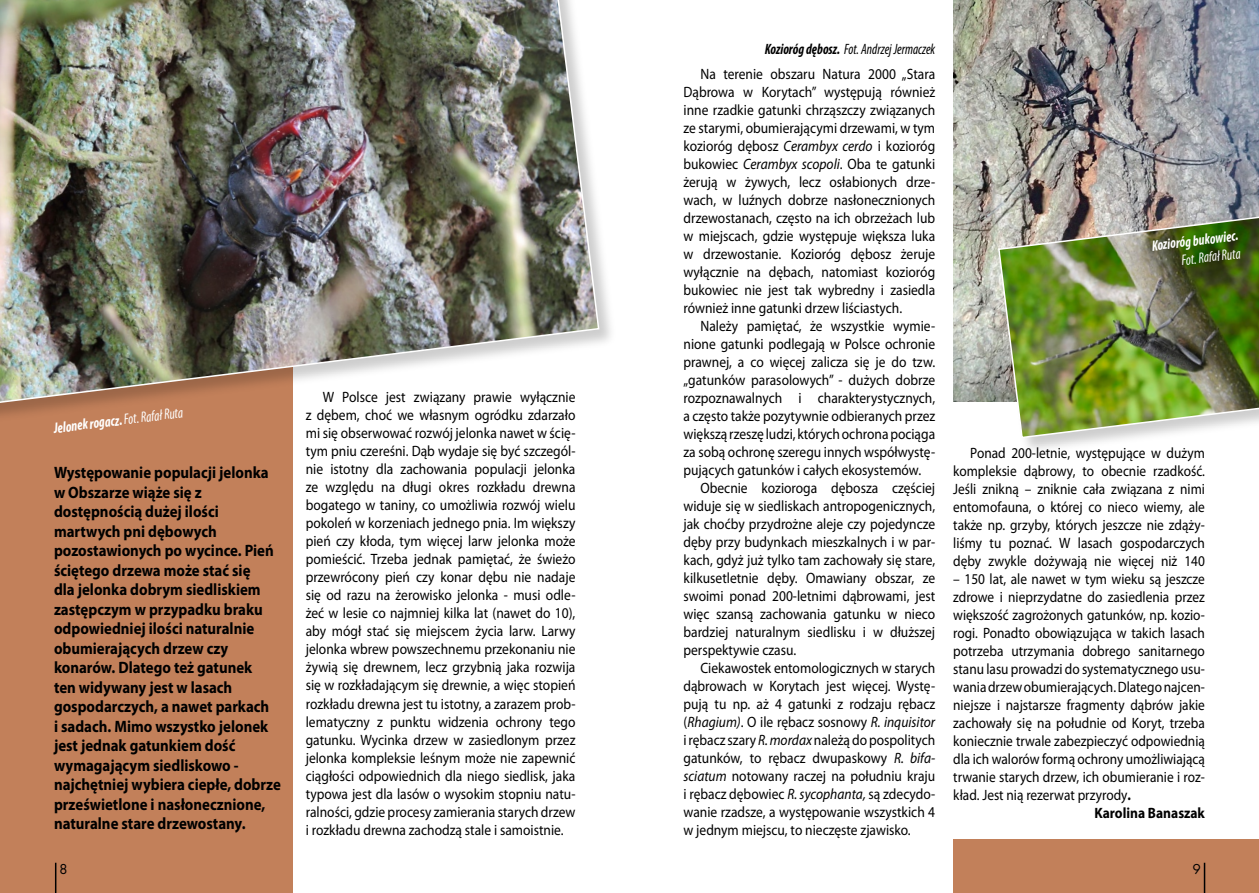
<style>
.page{position:relative;width:1259px;height:893px;background:#fff}
.page>*{position:absolute;margin:0;border:0;box-sizing:border-box;transform-origin:0 0}
.t1{font:700 16.5px/19.5px "Myriad Pro";color:#000;scale:.9 1}
.t2{font:15px/18px "Myriad Pro";color:#000;text-align:justify;scale:.9 1}
.t3{font:15px/18px "Myriad Pro";color:#000;text-align:justify;scale:.89 1}
.t4{font:italic 700 condensed 15px "Myriad Pro";color:#fff;scale:.9 1}
.t5{font:italic 15px "Myriad Pro";color:#000;scale:.9 1}
.t6{font:italic condensed 15px "Myriad Pro";color:#000;scale:.9 1}
.t7{font:700 15px "Myriad Pro";color:#000;scale:.9 1}
.t8{font:italic condensed 15px "Myriad Pro";color:#fff;scale:.9 1}
.s1{font-weight:400}
.s2{font-weight:700}
.s3{font-style:italic}
.s4{font-style:normal}
</style>
<div class="page">
<div style="left:953px;top:839px;width:306px;height:54px;background:#c2805a"></div>
<div style="left:0;top:318px;width:293px;height:575px;background:#c2805a"></div>
<img style="left:953px;top:0;width:306px;height:401px">
<div style="left:0;top:0;width:618px;height:443px;background:#000;opacity:.2"></div>
<img style="left:0;top:0;width:600px;height:425px">
<div style="left:996px;top:211px;width:263px;height:246px;background:#000;opacity:.2"></div>
<img style="left:997px;top:212px;width:262px;height:227px">
<hr style="left:55px;top:863px;width:1px;height:30px;background:#000">
<hr style="left:1203px;top:863px;width:2px;height:30px;background:#000">
<p class="t4" style="left:53px;top:419px;width:146px;rotate:-7deg">Jelonek rogacz. <span class="s1">Fot. Rafał Ruta</span></p>
<p class="t1" style="left:54px;top:462px;width:254px">Występowanie populacji jelonka w Obszarze wiąże się z dostępnością dużej ilości martwych pni dębowych pozostawionych po wycince. Pień ściętego drzewa może stać się<br>dla jelonka dobrym siedliskiem zastępczym w przypadku braku odpowiedniej ilości naturalnie obumierających drzew czy konarów. Dlatego też gatunek<br>ten widywany jest w lasach gospodarczych, a nawet parkach<br>i sadach. Mimo wszystko jelonek jest jednak gatunkiem dość wymagającym siedliskowo - najchętniej wybiera ciepłe, dobrze prześwietlone i nasłonecznione, naturalne stare drzewostany.</p>
<p class="t2" style="left:306px;top:388px;width:301px;text-indent:17px">W Polsce jest związany prawie wyłącznie z dębem, choć we własnym ogródku zdarzało mi się obserwować rozwój jelonka nawet w ścię&shy;tym pniu czereśni. Dąb wydaje się być szczegól&shy;nie istotny dla zachowania populacji jelonka ze względu na długi okres rozkładu drewna bogatego w taniny, co umożliwia rozwój wielu pokoleń w korzeniach jednego pnia. Im większy pień czy kłoda, tym więcej larw jelonka może pomieścić. Trzeba jednak pamiętać, że świeżo przewrócony pień czy konar dębu nie nadaje się od razu na żerowisko jelonka - musi odle&shy;żeć w lesie co najmniej kilka lat (nawet do 10), aby mógł stać się miejscem życia larw. Larwy jelonka wbrew powszechnemu przekonaniu nie żywią się drewnem, lecz grzybnią jaka rozwija się w rozkładającym się drewnie, a więc stopień rozkładu drewna jest tu istotny, a zarazem prob&shy;lematyczny z punktu widzenia ochrony tego gatunku. Wycinka drzew w zasiedlonym przez jelonka kompleksie leśnym może nie zapewnić ciągłości odpowiednich dla niego siedlisk, jaka typowa jest dla lasów o wysokim stopniu natu&shy;ralności, gdzie procesy zamierania starych drzew i rozkładu drewna zachodzą stale i samoistnie.</p>
<p class="t6" style="left:764px;top:40px;width:191px"><span class="s2">Kozioróg dębosz.</span> Fot. Andrzej Jermaczek</p>
<p class="t2" style="left:683px;top:65px;width:281px;text-indent:17px">Na terenie obszaru Natura 2000 „Stara Dąbrowa w Korytach” występują również inne rzadkie gatunki chrząszczy związanych ze starymi, obumierającymi drzewami, w tym kozioróg dębosz <span class="s3">Cerambyx cerdo</span> i kozioróg bukowiec <span class="s3">Cerambyx scopoli</span>. Oba te gatunki żerują w żywych, lecz osłabionych drze&shy;wach, w luźnych dobrze nasłonecznionych drzewostanach, często na ich obrzeżach lub w miejscach, gdzie występuje większa luka w drzewostanie. Kozioróg dębosz żeruje wyłącznie na dębach, natomiast kozioróg bukowiec nie jest tak wybredny i zasiedla również inne gatunki drzew liściastych.</p>
<p class="t2" style="left:700px;top:317px;width:262px">Należy pamiętać, że wszystkie wymie-</p>
<p class="t2" style="left:683px;top:335px;width:281px">nione gatunki podlegają w Polsce ochronie</p>
<p class="t2" style="left:683px;top:353px;width:281px">prawnej, a co więcej zalicza się je do tzw.</p>
<p class="t2" style="left:683px;top:371px;width:281px">„gatunków parasolowych” - dużych dobrze</p>
<p class="t2" style="left:683px;top:389px;width:281px">rozpoznawalnych i charakterystycznych,</p>
<p class="t2" style="left:683px;top:407px;width:281px">a często także pozytywnie odbieranych przez</p>
<p class="t2" style="left:683px;top:425px;width:281px">większą rzeszę ludzi, których ochrona pociąga</p>
<p class="t2" style="left:683px;top:443px;width:281px">za sobą ochronę szeregu innych współwystę-</p>
<p class="t2" style="left:683px;top:461px;width:265px">pujących gatunków i całych ekosystemów.</p>
<p class="t2" style="left:700px;top:479px;width:262px">Obecnie kozioroga dębosza częściej</p>
<p class="t2" style="left:683px;top:497px;width:281px">widuje się w siedliskach antropogenicznych,</p>
<p class="t2" style="left:683px;top:515px;width:281px">jak choćby przydrożne aleje czy pojedyncze</p>
<p class="t2" style="left:683px;top:533px;width:281px">dęby przy budynkach mieszkalnych i w par-</p>
<p class="t2" style="left:683px;top:551px;width:281px">kach, gdyż już tylko tam zachowały się stare,</p>
<p class="t2" style="left:683px;top:569px;width:281px">kilkusetletnie dęby. Omawiany obszar, ze</p>
<p class="t2" style="left:683px;top:587px;width:281px">swoimi ponad 200-letnimi dąbrowami, jest</p>
<p class="t2" style="left:683px;top:605px;width:281px">więc szansą zachowania gatunku w nieco</p>
<p class="t2" style="left:683px;top:623px;width:281px">bardziej naturalnym siedlisku i w dłuższej</p>
<p class="t2" style="left:683px;top:641px;width:127px">perspektywie czasu.</p>
<p class="t2" style="left:700px;top:659px;width:262px">Ciekawostek entomologicznych w starych</p>
<p class="t2" style="left:683px;top:677px;width:281px">dąbrowach w Korytach jest więcej. Wystę-</p>
<p class="t2" style="left:683px;top:695px;width:281px">pują tu np. aż 4 gatunki z rodzaju rębacz</p>
<p class="t5" style="left:683px;top:712px;width:281px"><span class="s4">(</span>Rhagium)<span class="s4">. O ile rębacz sosnowy</span> R. inquisitor</p>
<p class="t2" style="left:683px;top:731px;width:281px">i rębacz szary <span class="s3">R. mordax</span> należą do pospolitych</p>
<p class="t2" style="left:683px;top:749px;width:281px">gatunków, to rębacz dwupaskowy <span class="s3">R. bifa-</span></p>
<p class="t2" style="left:683px;top:767px;width:281px"><span class="s3">sciatum</span> notowany raczej na południu kraju</p>
<p class="t2" style="left:683px;top:785px;width:281px">i rębacz dębowiec <span class="s3">R. sycophanta,</span> są zdecydo-</p>
<p class="t2" style="left:683px;top:803px;width:281px">wanie rzadsze, a występowanie wszystkich 4</p>
<p class="t2" style="left:683px;top:821px;width:254px">w jednym miejscu, to nieczęste zjawisko.</p>
<p class="t4" style="left:1150px;top:236px;width:98px;rotate:-7deg">Kozioróg bukowiec.</p>
<p class="t8" style="left:1180px;top:251px;width:67px;rotate:-7deg">Fot. Rafał Ruta</p>
<p class="t3" style="left:953px;top:443px;width:284px;text-indent:17px">Ponad 200-letnie, występujące w dużym kompleksie dąbrowy, to obecnie rzadkość.<br>Jeśli znikną – zniknie cała związana z nimi entomofauna, o której co nieco wiemy, ale także np. grzyby, których jeszcze nie zdąży&shy;liśmy tu poznać. W lasach gospodarczych dęby zwykle dożywają nie więcej niż 140</p>
<p class="t3" style="left:953px;top:569px;width:284px">– 150 lat, ale nawet w tym wieku są jeszcze</p>
<p class="t3" style="left:953px;top:587px;width:284px">zdrowe i nieprzydatne do zasiedlenia przez</p>
<p class="t3" style="left:953px;top:605px;width:284px">większość zagrożonych gatunków, np. kozio-</p>
<p class="t3" style="left:953px;top:623px;width:284px">rogi. Ponadto obowiązująca w takich lasach</p>
<p class="t3" style="left:953px;top:641px;width:284px">potrzeba utrzymania dobrego sanitarnego</p>
<p class="t3" style="left:953px;top:659px;width:284px">stanu lasu prowadzi do systematycznego usu-</p>
<p class="t3" style="left:953px;top:677px;width:284px">wania drzew obumierających. Dlatego najcen-</p>
<p class="t3" style="left:953px;top:695px;width:284px">niejsze i najstarsze fragmenty dąbrów jakie</p>
<p class="t3" style="left:953px;top:713px;width:284px">zachowały się na południe od Koryt, trzeba</p>
<p class="t3" style="left:953px;top:731px;width:284px">koniecznie trwale zabezpieczyć odpowiednią</p>
<p class="t3" style="left:953px;top:749px;width:284px">dla ich walorów formą ochrony umożliwiającą</p>
<p class="t3" style="left:953px;top:767px;width:284px">trwanie starych drzew, ich obumieranie i roz-</p>
<p class="t3" style="left:953px;top:785px;width:201px">kład. Jest nią rezerwat przyrody<span class="s2">.</span></p>
<p class="t7" style="left:1094px;top:803px;width:124px">Karolina Banaszak</p>
</div>
